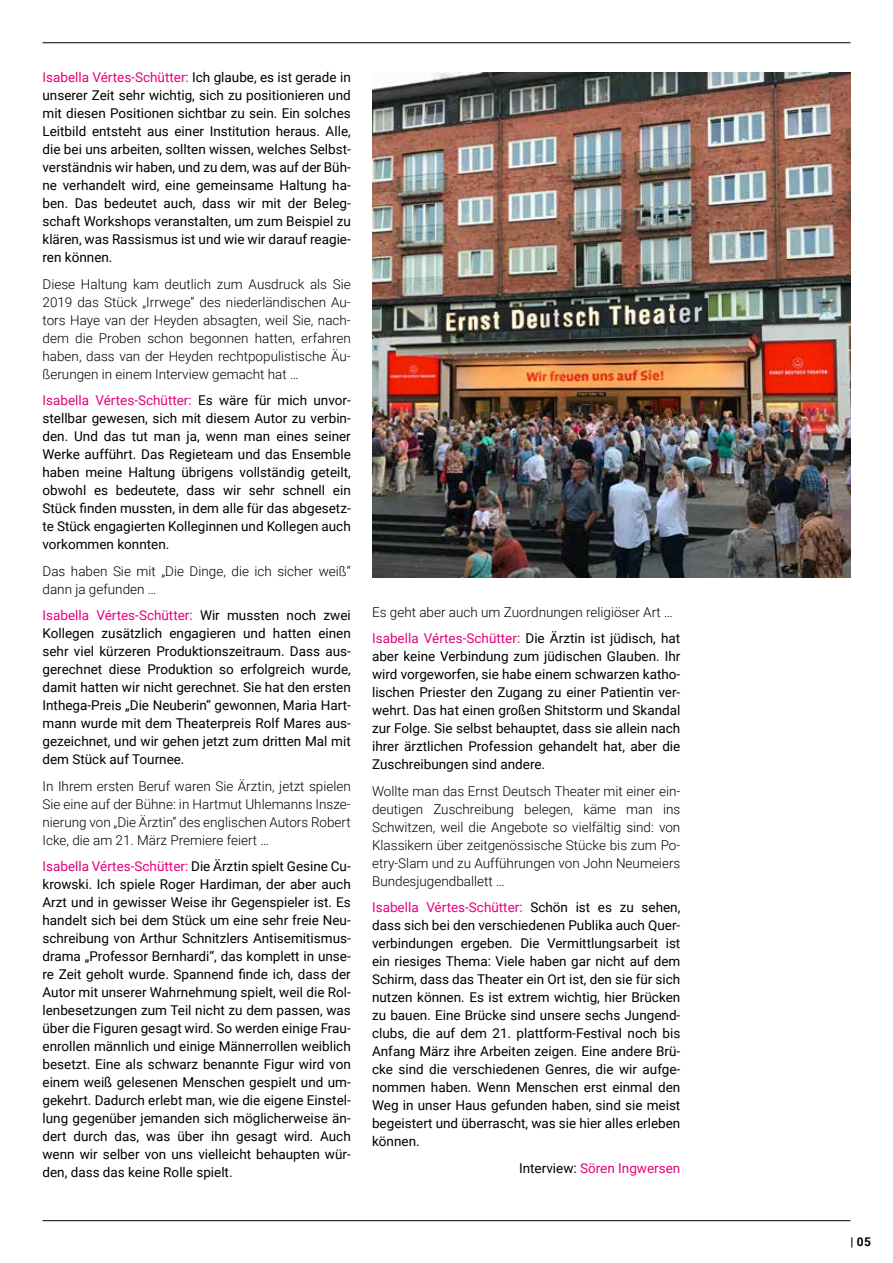
<style>
.page{position:relative;width:893px;height:1263px;background:#fff}
.page>*{position:absolute;margin:0;border:0;box-sizing:border-box;transform-origin:0 0}
.t1{font:13.5px/18px "Roboto";color:#000;text-align:justify}
.t2{font:300 13.5px/18px "Roboto";color:#000;text-align:justify}
.t3{font:13.5px "Roboto";color:#e6007d}
.t4{font:700 12px "Roboto";color:#000}
.s1{color:#e6007d}
.s2{font-weight:400;color:#e6007d}
.s3{font-weight:400}
.s4{color:#000}
</style>
<div class="page">
<hr style="left:43px;top:1220px;width:807px;height:1px;background:#000">
<hr style="left:43px;top:42px;width:807px;height:1px;background:#000">
<img style="left:372px;top:72px;width:478px;height:505px">
<p class="t1" style="left:43px;top:68px;width:310px"><span class="s1">Isabella Vértes-Schütter:</span> Ich glaube, es ist gerade in unserer Zeit sehr wichtig, sich zu positionieren und mit diesen Positionen sichtbar zu sein. Ein solches Leitbild entsteht aus einer Institution heraus. Alle, die bei uns arbeiten, sollten wissen, welches Selbst&shy;verständnis wir haben, und zu dem, was auf der Büh&shy;ne verhandelt wird, eine gemeinsame Haltung ha&shy;ben. Das bedeutet auch, dass wir mit der Beleg&shy;schaft Workshops veranstalten, um zum Beispiel zu klären, was Rassismus ist und wie wir darauf reagie&shy;ren können.</p>
<p class="t2" style="left:43px;top:275px;width:310px">Diese Haltung kam deutlich zum Ausdruck als Sie 2019 das Stück „Irrwege“ des niederländischen Au&shy;tors Haye van der Heyden absagten, weil Sie, nach&shy;dem die Proben schon begonnen hatten, erfahren haben, dass van der Heyden rechtpopulistische Äu&shy;ßerungen in einem Interview gemacht hat …</p>
<p class="t1" style="left:43px;top:391px;width:310px"><span class="s1">Isabella Vértes-Schütter:</span> Es wäre für mich unvor&shy;stellbar gewesen, sich mit diesem Autor zu verbin&shy;den. Und das tut man ja, wenn man eines seiner Werke aufführt. Das Regieteam und das Ensemble haben meine Haltung übrigens vollständig geteilt, obwohl es bedeutete, dass wir sehr schnell ein Stück finden mussten, in dem alle für das abgesetz&shy;te Stück engagierten Kolleginnen und Kollegen auch vorkommen konnten.</p>
<p class="t2" style="left:43px;top:562px;width:310px">Das haben Sie mit „Die Dinge, die ich sicher weiß“ dann ja gefunden …</p>
<p class="t1" style="left:43px;top:606px;width:310px"><span class="s1">Isabella Vértes-Schütter:</span> Wir mussten noch zwei Kollegen zusätzlich engagieren und hatten einen sehr viel kürzeren Produktionszeitraum. Dass aus&shy;gerechnet diese Produktion so erfolgreich wurde, damit hatten wir nicht gerechnet. Sie hat den ersten Inthega-Preis „Die Neuberin“ gewonnen, Maria Hart&shy;mann wurde mit dem Theaterpreis Rolf Mares aus&shy;gezeichnet, und wir gehen jetzt zum dritten Mal mit dem Stück auf Tournee.</p>
<p class="t2" style="left:43px;top:776px;width:310px">In Ihrem ersten Beruf waren Sie Ärztin, jetzt spielen Sie eine auf der Bühne: in Hartmut Uhlemanns Insze&shy;nierung von „Die Ärztin“ des englischen Autors Robert Icke, die am 21. März Premiere feiert …</p>
<p class="t1" style="left:43px;top:857px;width:310px"><span class="s1">Isabella Vértes-Schütter:</span> Die Ärztin spielt Gesine Cu&shy;krowski. Ich spiele Roger Hardiman, der aber auch Arzt und in gewisser Weise ihr Gegenspieler ist. Es handelt sich bei dem Stück um eine sehr freie Neu&shy;schreibung von Arthur Schnitzlers Antisemitismus&shy;drama „Professor Bernhardi“, das komplett in unse&shy;re Zeit geholt wurde. Spannend finde ich, dass der Autor mit unserer Wahrnehmung spielt, weil die Rol&shy;lenbesetzungen zum Teil nicht zu dem passen, was über die Figuren gesagt wird. So werden einige Frau&shy;enrollen männlich und einige Männerrollen weiblich besetzt. Eine als schwarz benannte Figur wird von einem weiß gelesenen Menschen gespielt und um&shy;gekehrt. Dadurch erlebt man, wie die eigene Einstel&shy;lung gegenüber jemanden sich möglicherweise än&shy;dert durch das, was über ihn gesagt wird. Auch wenn wir selber von uns vielleicht behaupten wür&shy;den, dass das keine Rolle spielt.</p>
<p class="t2" style="left:372px;top:598px;width:310px;line-height:26.5px">Es geht aber auch um Zuordnungen religiöser Art …<br><span class="s2">Isabella Vértes-Schütter:</span> <span class="s3">Die Ärztin ist jüdisch, hat</span></p>
<p class="t1" style="left:372px;top:647px;width:310px">aber keine Verbindung zum jüdischen Glauben. Ihr wird vorgeworfen, sie habe einem schwarzen katho&shy;lischen Priester den Zugang zu einer Patientin ver&shy;wehrt. Das hat einen großen Shitstorm und Skandal zur Folge. Sie selbst behauptet, dass sie allein nach ihrer ärztlichen Profession gehandelt hat, aber die Zuschreibungen sind andere.</p>
<p class="t2" style="left:372px;top:781px;width:310px">Wollte man das Ernst Deutsch Theater mit einer ein&shy;deutigen Zuschreibung belegen, käme man ins Schwitzen, weil die Angebote so vielfältig sind: von Klassikern über zeitgenössische Stücke bis zum Po&shy;etry-Slam und zu Aufführungen von John Neumeiers Bundesjugendballett …</p>
<p class="t1" style="left:372px;top:898px;width:310px"><span class="s1">Isabella Vértes-Schütter:</span> Schön ist es zu sehen, dass sich bei den verschiedenen Publika auch Quer&shy;verbindungen ergeben. Die Vermittlungsarbeit ist ein riesiges Thema: Viele haben gar nicht auf dem Schirm, dass das Theater ein Ort ist, den sie für sich nutzen können. Es ist extrem wichtig, hier Brücken zu bauen. Eine Brücke sind unsere sechs Jungend&shy;clubs, die auf dem 21. plattform-Festival noch bis Anfang März ihre Arbeiten zeigen. Eine andere Brü&shy;cke sind die verschiedenen Genres, die wir aufge&shy;nommen haben. Wenn Menschen erst einmal den Weg in unser Haus gefunden haben, sind sie meist begeistert und überrascht, was sie hier alles erleben können.</p>
<p class="t3" style="left:519px;top:1158px;width:163px"><span class="s4">Interview:</span> Sören Ingwersen</p>
<p class="t4" style="left:850px;top:1233px;width:22px">| 05</p>
</div>
